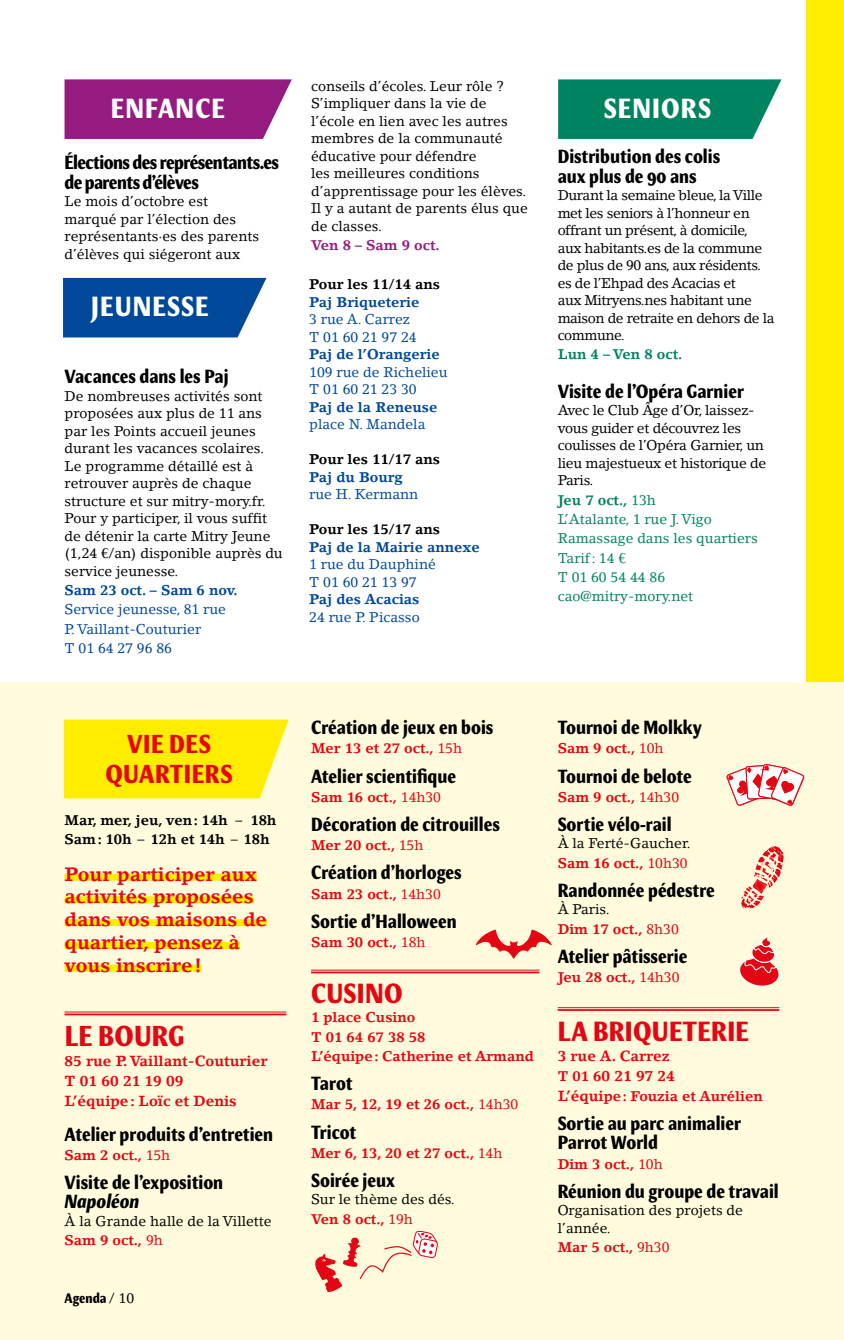
<style>
.page{position:relative;width:844px;height:1340px;background:#fff}
.page>*{position:absolute;margin:0;border:0;box-sizing:border-box;transform-origin:0 0}
.t1{font:700 condensed 29.05px "Meadow Pro";letter-spacing:.01em;color:#e30613}
.t2{font:700 condensed 28px "Meadow Pro";letter-spacing:.04em;color:#fff}
.t3{font:700 condensed 28px "Meadow Pro";letter-spacing:.01em;color:#e30613}
.t4{font:700 condensed 26.25px/29.8px "Meadow Pro";letter-spacing:.02em;color:#e30613;text-align:center}
.t5{font:700 condensed 19.25px/19.2px "Meadow Pro";color:#000}
.t6{font:700 19.25px/22.8px "Lino Letter";color:#e30613}
.t7{font:700 condensed 19.25px/19.2px "Meadow Pro";letter-spacing:-.03em;color:#000}
.t8{font:italic 700 condensed 19.25px "Meadow Pro";color:#000}
.t9{font:700 14.53px/19.9px "Lino Letter";color:#e30613}
.t10{font:14px/17.5px "Lino Letter";color:#000}
.t11{font:700 14px/19.2px "Lino Letter";color:#e30613}
.t12{font:14px/17.5px "Lino Letter";letter-spacing:-.03em;color:#000}
.t13{font:14px/17.5px "Lino Letter";color:#00489a}
.t14{font:14px/17.5px "Lino Letter";letter-spacing:-.02em;color:#000}
.t15{font:700 14px "Lino Letter";color:#00489a}
.t16{font:14px/19.2px "Lino Letter";color:#008360}
.t17{font:700 14px/19.2px "Lino Letter";color:#000}
.t18{font:700 14px "Lino Letter";color:#008360}
.t19{font:700 14px "Lino Letter";color:#951b81}
.t20{font:700 condensed 14px "Meadow Pro";color:#000}
.s1{font-weight:400}
.s2{font-weight:700;color:#e30613}
.s3{color:#e30613}
.s4{font-family:"Lino Letter";font-weight:400;font-stretch:normal}
.s5{font-weight:700}
.s6{font-weight:400;color:#000}
.s7{font-size:14px}
.s8{font-size:14.53px}
</style>
<div class="page">
<div style="left:806px;top:0;width:37px;height:1339px;background:#ffed00"></div>
<div style="left:0;top:682px;width:843px;height:657px;background:#fffbdc"></div>
<svg style="left:741px;top:846px;width:42px;height:63px"></svg>
<svg style="left:558px;top:79px;width:223px;height:60px;background:#118b6b"></svg>
<svg style="left:726px;top:764px;width:78px;height:42px"></svg>
<svg style="left:63px;top:278px;width:203px;height:59px;background:#1154a0"></svg>
<svg style="left:64px;top:79px;width:228px;height:60px;background:#9c2b8a"></svg>
<div style="left:64px;top:873px;width:193px;height:7px;background:#ffed00"></div>
<div style="left:64px;top:896px;width:189px;height:7px;background:#ffed00"></div>
<div style="left:64px;top:919px;width:203px;height:7px;background:#ffed00"></div>
<div style="left:64px;top:941px;width:176px;height:7px;background:#ffed00"></div>
<div style="left:64px;top:964px;width:137px;height:7px;background:#ffed00"></div>
<hr style="left:64px;top:1011px;width:222px;height:1px;background:#e30613">
<hr style="left:64px;top:1013px;width:222px;height:2px;background:#e30613">
<hr style="left:311px;top:969px;width:228px;height:1px;background:#e30613">
<hr style="left:311px;top:971px;width:228px;height:2px;background:#e30613">
<div style="left:64px;top:719px;width:224px;height:79px;background:#ffed00"></div>
<svg style="left:739px;top:935px;width:41px;height:52px"></svg>
<hr style="left:557px;top:1007px;width:222px;height:1px;background:#e30613">
<hr style="left:557px;top:1009px;width:222px;height:1px;background:#e30613">
<svg style="left:315px;top:1230px;width:123px;height:62px"></svg>
<svg style="left:475px;top:929px;width:77px;height:30px"></svg>
<h2 class="t2" style="left:111px;top:92px;width:115px">ENFANCE</h2>
<h3 class="t7" style="left:64px;top:153px;width:216px">Élections des représentants.es de parents d’élèves</h3>
<p class="t10" style="left:64px;top:192px;width:196px">Le mois d’octobre est marqué par l’élection des représentants.es des parents d’élèves qui siégeront aux</p>
<h2 class="t2" style="left:91px;top:290px;width:119px">JEUNESSE</h2>
<h3 class="t5" style="left:64px;top:367px;width:165px">Vacances dans les Paj</h3>
<p class="t10" style="left:64px;top:387px;width:220px">De nombreuses activités sont proposées aux plus de 11 ans par les Points accueil jeunes durant les vacances scolaires.<br>Le programme détaillé est à retrouver auprès de chaque structure et sur mitry-mory.fr.<br>Pour y participer, il vous suffit de détenir la carte Mitry Jeune (1,24 €/an) disponible auprès du service jeunesse.</p>
<p class="t15" style="left:64px;top:581px;width:174px">Sam 23 oct. – Sam 6 nov.</p>
<p class="t13" style="left:64px;top:599px;width:163px;line-height:19.2px">Service jeunesse, 81 rue<br>P.Vaillant-Couturier<br>T 01 64 27 96 86</p>
<h3 class="t4" style="left:105px;top:729px;width:129px">VIE DES<br>QUARTIERS</h3>
<p class="t17" style="left:64px;top:810px;width:213px">Mar, mer, jeu, ven: 14h <span class="s1">–</span> 18h<br>Sam: 10h <span class="s1">–</span> 12h et 14h <span class="s1">–</span> 18h</p>
<h3 class="t6" style="left:64px;top:862px;width:204px">Pour participer aux activités proposées dans vos maisons de quartier, pensez à vous inscrire!</h3>
<h1 class="t1" style="left:65px;top:1019px;width:121px">LE BOURG</h1>
<p class="t9" style="left:64px;top:1051px;width:204px">85 rue P. Vaillant-Couturier<br>T 01 60 21 19 09<br>L’équipe: Loïc et Denis</p>
<h3 class="t5" style="left:64px;top:1124px;width:210px">Atelier produits d’entretien</h3>
<p class="t11" style="left:64px;top:1145px;width:107px">Sam 2 oct., <span class="s1">15h</span></p>
<h3 class="t5" style="left:64px;top:1172px;width:160px">Visite de l’exposition</h3>
<h3 class="t8" style="left:64px;top:1190px;width:76px">Napoléon</h3>
<p class="t10" style="left:64px;top:1211px;width:208px;line-height:19.2px">À la Grande halle de la Villette<br><span class="s2">Sam 9 oct.,</span> <span class="s3">9h</span></p>
<p class="t20" style="left:64px;top:1290px;width:71px">Agenda <span class="s4">/ 10</span></p>
<p class="t10" style="left:311px;top:77px;width:218px">conseils d’écoles. Leur rôle ?<br>S’impliquer dans la vie de l’école en lien avec les autres membres de la communauté éducative pour défendre<br>les meilleures conditions d’apprentissage pour les élèves.<br>Il y a autant de parents élus que de classes.</p>
<p class="t19" style="left:311px;top:236px;width:130px">Ven 8 – Sam 9 oct.</p>
<p class="t17" style="left:309px;top:274px;width:132px">Pour les 11/14 ans</p>
<p class="t15" style="left:309px;top:293px;width:112px">Paj Briqueterie</p>
<p class="t13" style="left:309px;top:310px;width:109px">3 rue A. Carrez<br>T 01 60 21 97 24</p>
<p class="t15" style="left:309px;top:346px;width:132px">Paj de l’Orangerie</p>
<p class="t13" style="left:309px;top:363px;width:140px">109 rue de Richelieu<br>T 01 60 21 23 30</p>
<p class="t15" style="left:309px;top:398px;width:130px">Paj de la Reneuse</p>
<p class="t13" style="left:309px;top:415px;width:118px">place N. Mandela</p>
<p class="t17" style="left:309px;top:449px;width:132px">Pour les 11/17 ans</p>
<p class="t15" style="left:309px;top:468px;width:95px">Paj du Bourg</p>
<p class="t13" style="left:309px;top:485px;width:111px">rue H. Kermann</p>
<p class="t17" style="left:309px;top:519px;width:132px">Pour les 15/17 ans</p>
<p class="t15" style="left:309px;top:538px;width:172px">Paj de la Mairie annexe</p>
<p class="t13" style="left:309px;top:555px;width:128px">1 rue du Dauphiné<br>T 01 60 21 13 97</p>
<p class="t15" style="left:309px;top:591px;width:112px">Paj des Acacias</p>
<p class="t13" style="left:309px;top:608px;width:112px">24 rue P. Picasso</p>
<h2 class="t2" style="left:603px;top:92px;width:109px">SENIORS</h2>
<h3 class="t5" style="left:557px;top:147px;width:164px">Distribution des colis aux plus de 90 ans</h3>
<p class="t12" style="left:557px;top:186px;width:218px">Durant la semaine bleue, la Ville met les seniors à l’honneur en offrant un présent, à domicile, aux habitants.es de la commune de plus de 90 ans, aux résidents. es de l’Ehpad des Acacias et<br>aux Mitryens.nes habitant une maison de retraite en dehors de la commune.</p>
<p class="t18" style="left:557px;top:346px;width:126px">Lun 4 – Ven 8 oct.</p>
<h3 class="t5" style="left:557px;top:382px;width:188px">Visite de l’Opéra Garnier</h3>
<p class="t14" style="left:557px;top:402px;width:210px">Avec le Club Âge d’Or, laissez&shy;vous guider et découvrez les coulisses de l’Opéra Garnier, un lieu majestueux et historique de<br>Paris.</p>
<p class="t16" style="left:557px;top:490px;width:201px"><span class="s5">Jeu 7 oct.,</span> 13h<br>L’Atalante, 1 rue J. Vigo<br>Ramassage dans les quartiers<br>Tarif: 14 €<br>T 01 60 54 44 86 cao@mitry-mory.net</p>
<h3 class="t5" style="left:311px;top:718px;width:184px">Création de jeux en bois</h3>
<p class="t11" style="left:311px;top:738px;width:152px">Mer 13 et 27 oct., <span class="s1">15h</span></p>
<h3 class="t5" style="left:311px;top:766px;width:146px">Atelier scientifique</h3>
<p class="t11" style="left:311px;top:787px;width:131px">Sam 16 oct., <span class="s1">14h30</span></p>
<h3 class="t5" style="left:311px;top:814px;width:190px">Décoration de citrouilles</h3>
<p class="t11" style="left:311px;top:835px;width:114px">Mer 20 oct., <span class="s1">15h</span></p>
<h3 class="t5" style="left:311px;top:863px;width:152px">Création d’horloges</h3>
<p class="t11" style="left:311px;top:884px;width:131px">Sam 23 oct., <span class="s1">14h30</span></p>
<h3 class="t5" style="left:311px;top:911px;width:147px">Sortie d’Halloween</h3>
<p class="t11" style="left:311px;top:932px;width:116px">Sam 30 oct., <span class="s1">18h</span></p>
<h2 class="t3" style="left:311px;top:976px;width:93px">CUSINO</h2>
<p class="t11" style="left:311px;top:1007px;width:224px">1 place Cusino<br>T 01 64 67 38 58<br>L’équipe: Catherine et Armand</p>
<h3 class="t5" style="left:311px;top:1073px;width:43px">Tarot</h3>
<p class="t11" style="left:311px;top:1094px;width:209px">Mar 5, 12, 19 et 26 oct., <span class="s1">14h30</span></p>
<h3 class="t5" style="left:311px;top:1122px;width:47px">Tricot</h3>
<p class="t11" style="left:311px;top:1143px;width:193px">Mer 6, 13, 20 et 27 oct., <span class="s1">14h</span></p>
<h3 class="t5" style="left:311px;top:1170px;width:85px">Soirée jeux</h3>
<p class="t10" style="left:311px;top:1189px;width:145px;line-height:19.2px">Sur le thème des dés.<br><span class="s2">Ven 8 oct.,</span> <span class="s3">19h</span></p>
<h3 class="t5" style="left:557px;top:718px;width:146px">Tournoi de Molkky</h3>
<p class="t11" style="left:557px;top:738px;width:107px">Sam 9 oct., <span class="s1">10h</span></p>
<h3 class="t5" style="left:557px;top:766px;width:135px">Tournoi de belote</h3>
<p class="t11" style="left:557px;top:787px;width:123px">Sam 9 oct., <span class="s1">14h30</span></p>
<h3 class="t5" style="left:557px;top:814px;width:115px">Sortie vélo-rail</h3>
<p class="t10" style="left:557px;top:833px;width:134px;line-height:19.2px">À la Ferté-Gaucher.<br><span class="s2">Sam 16 oct.,</span> <span class="s3">10h30</span></p>
<h3 class="t5" style="left:557px;top:880px;width:159px">Randonnée pédestre</h3>
<p class="t11" style="left:557px;top:899px;width:123px"><span class="s6">À Paris.<br></span>Dim 17 oct., <span class="s1">8h30</span></p>
<h3 class="t5" style="left:557px;top:946px;width:131px">Atelier pâtisserie</h3>
<p class="t11" style="left:557px;top:967px;width:123px">Jeu 28 oct., <span class="s1">14h30</span></p>
<h2 class="t3" style="left:557px;top:1014px;width:192px">LA BRIQUETERIE</h2>
<p class="t9" style="left:557px;top:1045px;width:119px">3 rue A. Carrez<br><span class="s7">T 01 6</span>0 21 97 24</p>
<p class="t11" style="left:557px;top:1086px;width:206px"><span class="s8">L’équi</span>pe: Fouzia et Aurélien</p>
<h3 class="t5" style="left:557px;top:1113px;width:185px">Sortie au parc animalier<br>Parrot World</h3>
<p class="t11" style="left:557px;top:1153px;width:106px">Dim 3 oct., <span class="s1">10h</span></p>
<h3 class="t5" style="left:557px;top:1181px;width:222px">Réunion du groupe de travail</h3>
<p class="t10" style="left:557px;top:1201px;width:187px">Organisation des projets de l’année.</p>
<p class="t11" style="left:557px;top:1237px;width:113px">Mar 5 oct., <span class="s1">9h30</span></p>
</div>
